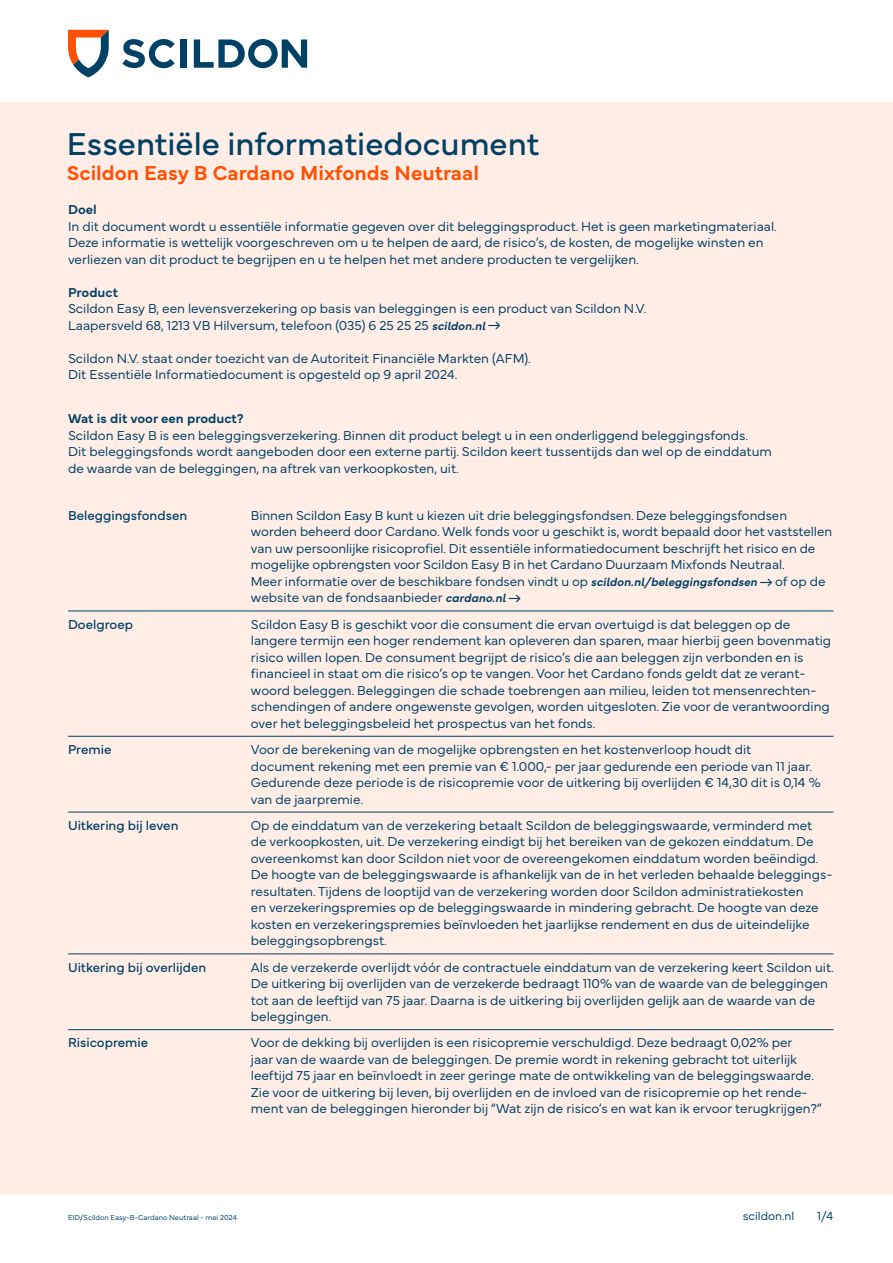
<style>
.page{position:relative;width:893px;height:1263px;background:#fff}
.page>*{position:absolute;margin:0;border:0;box-sizing:border-box;transform-origin:0 0}
.t1{font:33px "Mundial";color:#004266}
.t2{font:600 21px "Mundial";color:#ff4f00}
.t3{font:300 13.5px/16.5px "Mundial";color:#004266}
.t4{font:13.5px "Mundial";color:#004266}
.t5{font:600 13.5px "Mundial";color:#004266}
.t6{font:300 12px "Mundial";color:#004266}
.t7{font:300 7.5px "Mundial";color:#004266}
.s1{font-weight:600;font-style:italic;font-size:12px}
</style>
<div class="page">
<div style="left:0;top:102px;width:893px;height:1093px;background:#ffede6"></div>
<svg style="left:68px;top:30px;width:41px;height:47px"></svg>
<div style="left:180px;top:39px;width:7px;height:29px;background:#004266"></div>
<svg style="left:194px;top:39px;width:113px;height:29px"></svg>
<svg style="left:122px;top:39px;width:53px;height:29px"></svg>
<hr style="left:68px;top:611px;width:183px;height:1px;background:#004266">
<hr style="left:251px;top:611px;width:582px;height:1px;background:#004266">
<hr style="left:68px;top:736px;width:183px;height:1px;background:#004266">
<hr style="left:251px;top:736px;width:582px;height:1px;background:#004266">
<hr style="left:68px;top:812px;width:183px;height:1px;background:#004266">
<hr style="left:251px;top:812px;width:582px;height:1px;background:#004266">
<hr style="left:68px;top:953px;width:183px;height:1px;background:#004266">
<hr style="left:251px;top:953px;width:582px;height:1px;background:#004266">
<hr style="left:68px;top:1029px;width:183px;height:1px;background:#004266">
<hr style="left:251px;top:1029px;width:582px;height:1px;background:#004266">
<h1 class="t1" style="left:67px;top:118px;width:474px">Essentiële informatiedocument</h1>
<h2 class="t2" style="left:67px;top:156px;width:414px">Scildon Easy B Cardano Mixfonds Neutraal</h2>
<p class="t5" style="left:68px;top:199px;width:30px">Doel</p>
<p class="t3" style="left:68px;top:216px;width:710px">In dit document wordt u essentiële informatie gegeven over dit beleggingsproduct. Het is geen marketingmateriaal.<br>Deze informatie is wettelijk voorgeschreven om u te helpen de aard, de risico’s, de kosten, de mogelijke winsten en verliezen van dit product te begrijpen en u te helpen het met andere producten te vergelijken.</p>
<p class="t5" style="left:68px;top:281px;width:52px">Product</p>
<p class="t3" style="left:68px;top:299px;width:580px">Scildon Easy B, een levensverzekering op basis van beleggingen is een product van Scildon N.V.<br>Laapersveld 68, 1213 VB Hilversum, telefoon (035) 6 25 25 25 <span class="s1">scildon.nl</span></p>
<p class="t3" style="left:68px;top:348px;width:464px">Scildon N.V. staat onder toezicht van de Autoriteit Financiële Markten (AFM).<br>Dit Essentiële Informatiedocument is opgesteld op 9 april 2024.</p>
<p class="t5" style="left:68px;top:408px;width:177px">Wat is dit voor een product?</p>
<p class="t3" style="left:68px;top:425px;width:705px">Scildon Easy B is een beleggingsverzekering. Binnen dit product belegt u in een onderliggend beleggingsfonds.<br>Dit beleggingsfonds wordt aangeboden door een externe partij. Scildon keert tussentijds dan wel op de einddatum de waarde van de beleggingen, na aftrek van verkoopkosten, uit.</p>
<p class="t4" style="left:68px;top:505px;width:121px">Beleggingsfondsen</p>
<p class="t3" style="left:251px;top:506px;width:583px">Binnen Scildon Easy B kunt u kiezen uit drie beleggingsfondsen. Deze beleggingsfondsen worden beheerd door Cardano. Welk fonds voor u geschikt is, wordt bepaald door het vaststellen van uw persoonlijke risicoprofiel. Dit essentiële informatiedocument beschrijft het risico en de mogelijke opbrengsten voor Scildon Easy B in het Cardano Duurzaam Mixfonds Neutraal.<br>Meer informatie over de beschikbare fondsen vindt u op <span class="s1">scildon.nl/beleggingsfondsen</span></p>
<p class="t3" style="left:775px;top:572px;width:52px">of op de</p>
<p class="t3" style="left:251px;top:588px;width:256px">website van de fondsaanbieder <span class="s1">cardano.nl</span></p>
<p class="t4" style="left:68px;top:614px;width:67px">Doelgroep</p>
<p class="t3" style="left:251px;top:615px;width:582px">Scildon Easy B is geschikt voor die consument die ervan overtuigd is dat beleggen op de langere termijn een hoger rendement kan opleveren dan sparen, maar hierbij geen bovenmatig risico willen lopen. De consument begrijpt de risico’s die aan beleggen zijn verbonden en is financieel in staat om die risico’s op te vangen. Voor het Cardano fonds geldt dat ze verant&shy;woord beleggen. Beleggingen die schade toebrengen aan milieu, leiden tot mensenrechten&shy;schendingen of andere ongewenste gevolgen, worden uitgesloten. Zie voor de verantwoording over het beleggingsbeleid het prospectus van het fonds.</p>
<p class="t4" style="left:68px;top:739px;width:45px">Premie</p>
<p class="t3" style="left:251px;top:740px;width:571px">Voor de berekening van de mogelijke opbrengsten en het kostenverloop houdt dit<br>document rekening met een premie van € 1.000,- per jaar gedurende een periode van 11 jaar.<br>Gedurende deze periode is de risicopremie voor de uitkering bij overlijden € 14,30 dit is 0,14 % van de jaarpremie.</p>
<p class="t4" style="left:68px;top:815px;width:112px">Uitkering bij leven</p>
<p class="t3" style="left:251px;top:816px;width:583px">Op de einddatum van de verzekering betaalt Scildon de beleggingswaarde, verminderd met<br>de verkoopkosten, uit. De verzekering eindigt bij het bereiken van de gekozen einddatum. De overeenkomst kan door Scildon niet voor de overeengekomen einddatum worden beëindigd.<br>De hoogte van de beleggingswaarde is afhankelijk van de in het verleden behaalde beleggings&shy;resultaten. Tijdens de looptijd van de verzekering worden door Scildon administratiekosten<br>en verzekeringspremies op de beleggingswaarde in mindering gebracht. De hoogte van deze kosten en verzekeringspremies beïnvloeden het jaarlijkse rendement en dus de uiteindelijke beleggingsopbrengst.</p>
<p class="t4" style="left:68px;top:956px;width:140px">Uitkering bij overlijden</p>
<p class="t3" style="left:251px;top:957px;width:584px">Als de verzekerde overlijdt vóór de contractuele einddatum van de verzekering keert Scildon uit.<br>De uitkering bij overlijden van de verzekerde bedraagt 110% van de waarde van de beleggingen tot aan de leeftijd van 75 jaar. Daarna is de uitkering bij overlijden gelijk aan de waarde van de beleggingen.</p>
<p class="t4" style="left:68px;top:1032px;width:82px">Risicopremie</p>
<p class="t3" style="left:251px;top:1033px;width:573px">Voor de dekking bij overlijden is een risicopremie verschuldigd. Deze bedraagt 0,02% per<br>jaar van de waarde van de beleggingen. De premie wordt in rekening gebracht tot uiterlijk leeftijd 75 jaar en beïnvloedt in zeer geringe mate de ontwikkeling van de beleggingswaarde.<br>Zie voor de uitkering bij leven, bij overlijden en de invloed van de risicopremie op het rende&shy;ment van de beleggingen hieronder bij “Wat zijn de risico’s en wat kan ik ervoor terugkrijgen?”</p>
<p class="t7" style="left:68px;top:1211px;width:170px">EID/Scildon Easy-B-Cardano Neutraal - mei 2024</p>
<p class="t6" style="left:743px;top:1206px;width:53px">scildon.nl</p>
<p class="t6" style="left:817px;top:1206px;width:18px">1/4</p>
</div>
